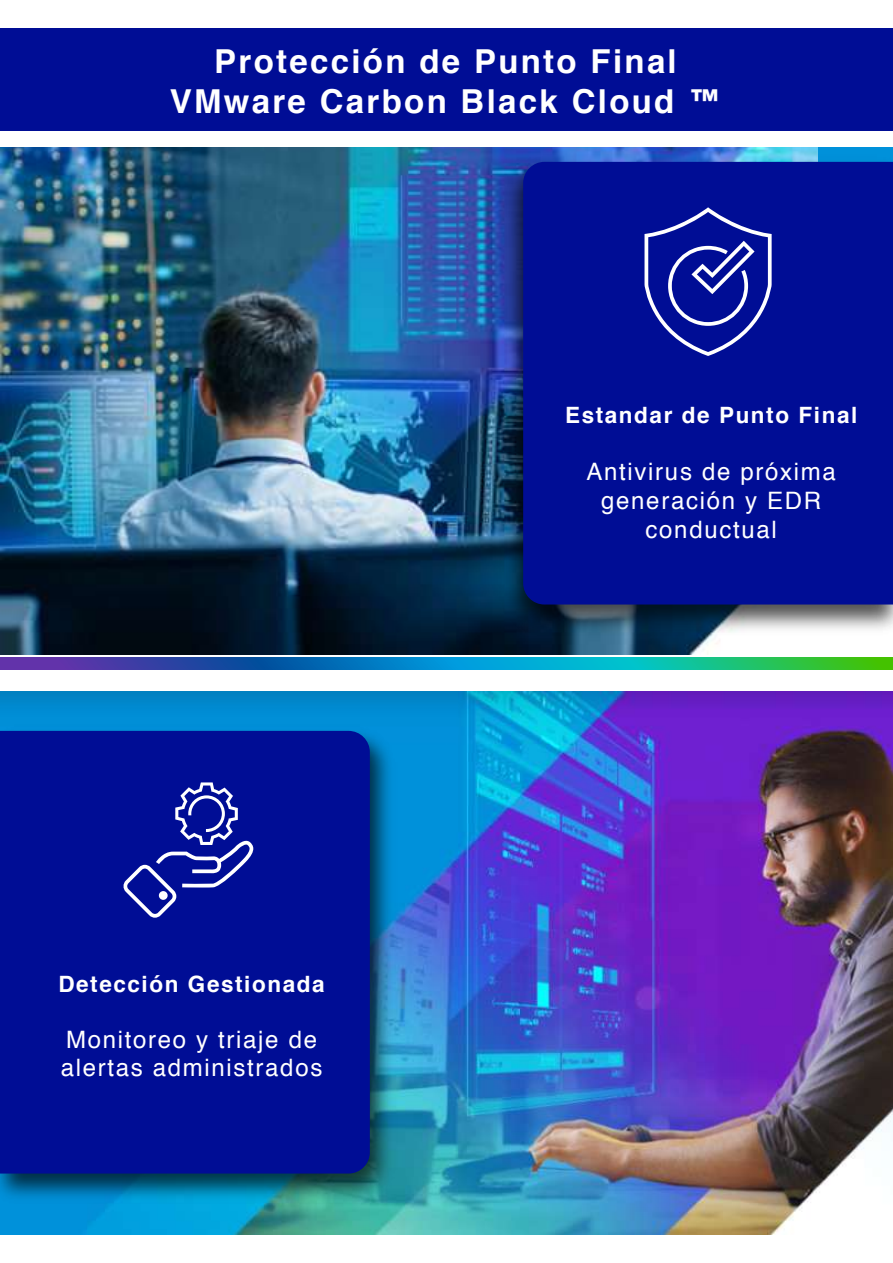
<style>
.page{position:relative;width:893px;height:1263px;background:#fff}
.page>*{position:absolute;margin:0;border:0;box-sizing:border-box;transform-origin:0 0}
.t1{font:700 33px/39.6px "Helvetica";letter-spacing:.07em;color:#fff;text-align:center}
.t2{font:24px/28.8px "Helvetica";letter-spacing:.07em;color:#fff;text-align:center}
.t3{font:700 22.5px "Helvetica";letter-spacing:.07em;color:#fff}
</style>
<div class="page">
<img style="left:0;top:691px;width:893px;height:544px">
<img style="left:0;top:147px;width:818px;height:507px">
<div style="left:0;top:28px;width:893px;height:103px;background:#000d95"></div>
<svg style="left:0;top:657px;width:893px;height:12px;background:#1b879f"></svg>
<img style="left:496px;top:152px;width:397px;height:488px">
<div style="left:523px;top:162px;width:370px;height:442px;background:#000d95"></div>
<svg style="left:644px;top:207px;width:128px;height:149px;background:#2732a5"></svg>
<img style="left:0;top:721px;width:401px;height:488px">
<div style="left:0;top:731px;width:370px;height:442px;background:#000d95"></div>
<svg style="left:123px;top:782px;width:130px;height:136px;background:#222da3"></svg>
<h1 class="t1" style="left:170px;top:42px;width:553px">Protección de Punto Final<br>VMware Carbon Black Cloud ™</h1>
<p class="t3" style="left:58px;top:966px;width:268px">Detección Gestionada</p>
<p class="t2" style="left:61px;top:1025px;width:263px;text-align:left">Monitoreo y triaje de alertas administrados</p>
<p class="t3" style="left:565px;top:397px;width:294px">Estandar de Punto Final</p>
<p class="t2" style="left:586px;top:458px;width:251px">Antivirus de próxima generación y EDR conductual</p>
</div>
